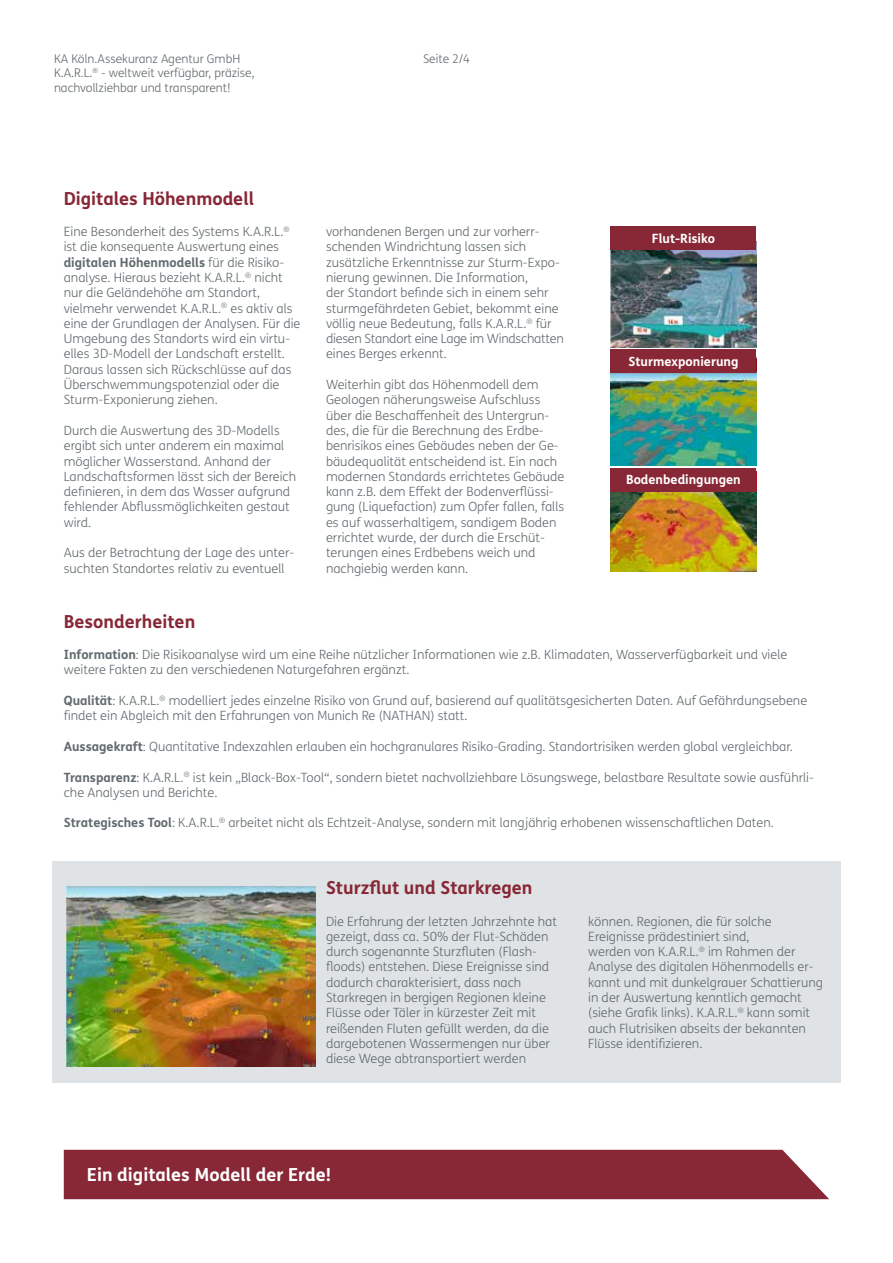
<style>
.page{position:relative;width:893px;height:1263px;background:#fff}
.page>*{position:absolute;margin:0;border:0;box-sizing:border-box;transform-origin:0 0}
.t1{font:700 18px "FS Me Pro";color:#882736}
.t2{font:700 18px "FS Me Pro";color:#fff}
.t3{font:300 12.75px/15.3px "FS Me Pro";color:#616a6e}
.t4{font:700 12.75px "FS Me Pro";color:#fff}
.t5{font:300 12px/14.4px "FS Me Pro";color:#616a6e}
.s1{font-weight:700}
</style>
<div class="page">
<div style="left:52px;top:861px;width:788px;height:221px;background:#dfe3e5"></div>
<div style="left:64px;top:1150px;width:765px;height:49px;background:#882736"></div>
<img style="left:611px;top:250px;width:145px;height:97px">
<img style="left:611px;top:373px;width:145px;height:93px">
<img style="left:611px;top:492px;width:145px;height:80px">
<div style="left:611px;top:226px;width:145px;height:24px;background:#882736"></div>
<div style="left:611px;top:349px;width:145px;height:24px;background:#882736"></div>
<div style="left:611px;top:468px;width:145px;height:24px;background:#882736"></div>
<img style="left:67px;top:886px;width:248px;height:180px">
<p class="t5" style="left:54px;top:51px;width:188px">KA Köln.Assekuranz Agentur GmbH</p>
<p class="t5" style="left:423px;top:51px;width:48px">Seite 2/4</p>
<p class="t5" style="left:54px;top:66px;width:202px">K.A.R.L.<sup>®</sup> - weltweit verfügbar, präzise, nachvollziehbar und transparent!</p>
<h1 class="t1" style="left:64px;top:185px;width:192px">Digitales Höhenmodell</h1>
<p class="t3" style="left:64px;top:224px;width:238px">Eine Besonderheit des Systems K.A.R.L.<sup>® </sup>ist die konsequente Auswertung eines <span class="s1">digitalen Höhenmodells</span> für die Risiko&shy;analyse. Hieraus bezieht K.A.R.L.<sup>®</sup> nicht nur die Geländehöhe am Standort, vielmehr verwendet K.A.R.L.<sup>®</sup> es aktiv als eine der Grundlagen der Analysen. Für die Umgebung des Standorts wird ein virtu&shy;elles 3D-Modell der Landschaft erstellt.<br>Daraus lassen sich Rückschlüsse auf das Überschwemmungspotenzial oder die Sturm-Exponierung ziehen.</p>
<p class="t3" style="left:64px;top:422px;width:234px">Durch die Auswertung des 3D-Modells ergibt sich unter anderem ein maximal möglicher Wasserstand. Anhand der Landschaftsformen lässt sich der Bereich definieren, in dem das Wasser aufgrund fehlender Abflussmöglichkeiten gestaut wird.</p>
<p class="t3" style="left:64px;top:545px;width:232px">Aus der Betrachtung der Lage des unter&shy;suchten Standortes relativ zu eventuell</p>
<h1 class="t1" style="left:64px;top:608px;width:133px">Besonderheiten</h1>
<p class="t3" style="left:326px;top:224px;width:239px">vorhandenen Bergen und zur vorherr&shy;schenden Windrichtung lassen sich zusätzliche Erkenntnisse zur Sturm-Expo&shy;nierung gewinnen. Die Information,<br>der Standort befinde sich in einem sehr sturmgefährdeten Gebiet, bekommt eine völlig neue Bedeutung, falls K.A.R.L.<sup>®</sup> für diesen Standort eine Lage im Windschatten eines Berges erkennt.</p>
<p class="t3" style="left:326px;top:377px;width:240px">Weiterhin gibt das Höhenmodell dem Geologen näherungsweise Aufschluss über die Beschaffenheit des Untergrun&shy;des, die für die Berechnung des Erdbe&shy;benrisikos eines Gebäudes neben der Ge&shy;bäudequalität entscheidend ist. Ein nach modernen Standards errichtetes Gebäude kann z.B. dem Effekt der Bodenverflüssi&shy;gung (Liquefaction) zum Opfer fallen, falls es auf wasserhaltigem, sandigem Boden errichtet wurde, der durch die Erschüt&shy;terungen eines Erdbebens weich und nachgiebig werden kann.</p>
<p class="t4" style="left:652px;top:229px;width:65px">Flut-Risiko</p>
<p class="t4" style="left:628px;top:352px;width:112px">Sturmexponierung</p>
<p class="t4" style="left:626px;top:470px;width:116px">Bodenbedingungen</p>
<p class="t3" style="left:64px;top:647px;width:725px"><span class="s1">Information</span>: Die Risikoanalyse wird um eine Reihe nützlicher Informationen wie z.B. Klimadaten, Wasserverfügbarkeit und viele weitere Fakten zu den verschiedenen Naturgefahren ergänzt.</p>
<p class="t3" style="left:64px;top:692px;width:745px"><span class="s1">Qualität</span>: K.A.R.L.<sup>®</sup> modelliert jedes einzelne Risiko von Grund auf, basierend auf qualitätsgesicherten Daten. Auf Gefährdungsebene findet ein Abgleich mit den Erfahrungen von Munich Re (NATHAN) statt.</p>
<p class="t3" style="left:64px;top:738px;width:731px"><span class="s1">Aussagekraft</span>: Quantitative Indexzahlen erlauben ein hochgranulares Risiko-Grading. Standortrisiken werden global vergleichbar.</p>
<p class="t3" style="left:64px;top:769px;width:752px"><span class="s1">Transparenz</span>: K.A.R.L.<sup>®</sup> ist kein „Black-Box-Tool“, sondern bietet nachvollziehbare Lösungswege, belastbare Resultate sowie ausführli&shy;che Analysen und Berichte.</p>
<p class="t3" style="left:64px;top:815px;width:711px"><span class="s1">Strategisches Tool</span>: K.A.R.L.<sup>®</sup> arbeitet nicht als Echtzeit-Analyse, sondern mit langjährig erhobenen wissenschaftlichen Daten.</p>
<h1 class="t1" style="left:326px;top:874px;width:208px">Sturzflut und Starkregen</h1>
<p class="t3" style="left:326px;top:913px;width:233px">Die Erfahrung der letzten Jahrzehnte hat gezeigt, dass ca. 50% der Flut-Schäden durch sogenannte Sturzfluten (Flash&shy;floods) entstehen. Diese Ereignisse sind dadurch charakterisiert, dass nach Starkregen in bergigen Regionen kleine Flüsse oder Täler in kürzester Zeit mit reißenden Fluten gefüllt werden, da die dargebotenen Wassermengen nur über diese Wege abtransportiert werden</p>
<p class="t3" style="left:588px;top:913px;width:236px">können. Regionen, die für solche Ereignisse prädestiniert sind,<br>werden von K.A.R.L.<sup>®</sup> im Rahmen der Analyse des digitalen Höhenmodells er&shy;kannt und mit dunkelgrauer Schattierung in der Auswertung kenntlich gemacht (siehe Grafik links). K.A.R.L.<sup>®</sup> kann somit auch Flutrisiken abseits der bekannten Flüsse identifizieren.</p>
<h1 class="t2" style="left:87px;top:1161px;width:246px">Ein digitales Modell der Erde!</h1>
</div>
